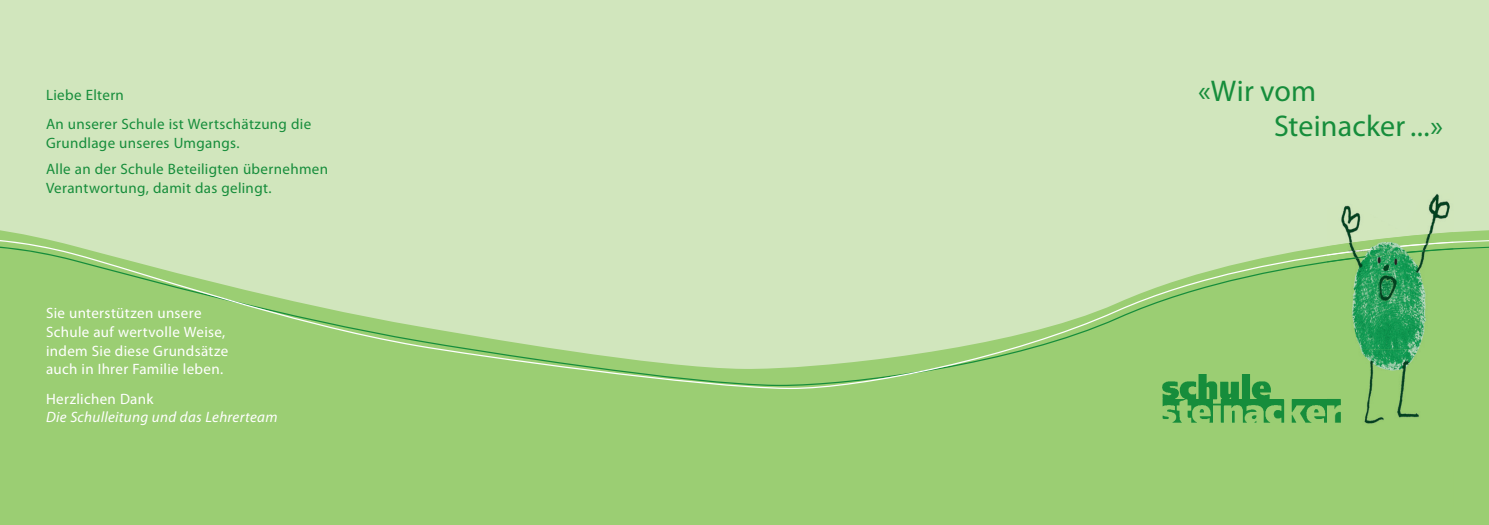
<style>
.page{position:relative;width:1489px;height:525px;background:#fff}
.page>*{position:absolute;margin:0;border:0;box-sizing:border-box;transform-origin:0 0}
.t1{font:30px/35px "Myriad Pro";letter-spacing:.005em;color:#168d3b}
.t2{font:15px/29.4px "Myriad Pro";letter-spacing:.02em;color:#168d3b}
.t3{font:15px/18.8px "Myriad Pro";letter-spacing:.02em;color:#fff}
.t4{font:italic 15px "Myriad Pro";letter-spacing:.02em;color:#fff}
</style>
<div class="page">
<div style="left:0;top:0;width:1488px;height:407px;background:#d1e6bd"></div>
<div style="left:0;top:230px;width:1488px;height:294px;background:#9bce73"></div>
<img style="left:1162px;top:389px;width:164px;height:33px">
<svg style="left:0;top:239px;width:1488px;height:150px"></svg>
<img style="left:1326px;top:194px;width:127px;height:38px">
<img style="left:1326px;top:232px;width:127px;height:274px">
<img style="left:1326px;top:374px;width:13px;height:48px">
<img style="left:1326px;top:255px;width:127px;height:7px">
<img style="left:1326px;top:241px;width:127px;height:14px">
<p class="t2" style="left:46px;top:80px;width:267px">Liebe Eltern<br>An unserer Schule ist Wertschätzung die</p>
<p class="t2" style="left:46px;top:130px;width:283px;line-height:25.9px">Grundlage unseres Umgangs.<br>Alle an der Schule Beteiligten übernehmen</p>
<p class="t2" style="left:46px;top:173px;width:227px">Verantwortung, damit das gelingt.</p>
<p class="t3" style="left:46px;top:303px;width:184px">Sie unterstützen unsere<br>Schule auf wertvolle Weise, indem Sie diese Grundsätze auch in Ihrer Familie leben.</p>
<p class="t3" style="left:46px;top:389px;width:109px">Herzlichen Dank</p>
<p class="t4" style="left:46px;top:409px;width:233px">Die Schulleitung und das Lehrerteam</p>
<h1 class="t1" style="left:1273px;top:73px;width:170px;text-indent:-76px">«Wir vom<br>Steinacker ...»</h1>
</div>
